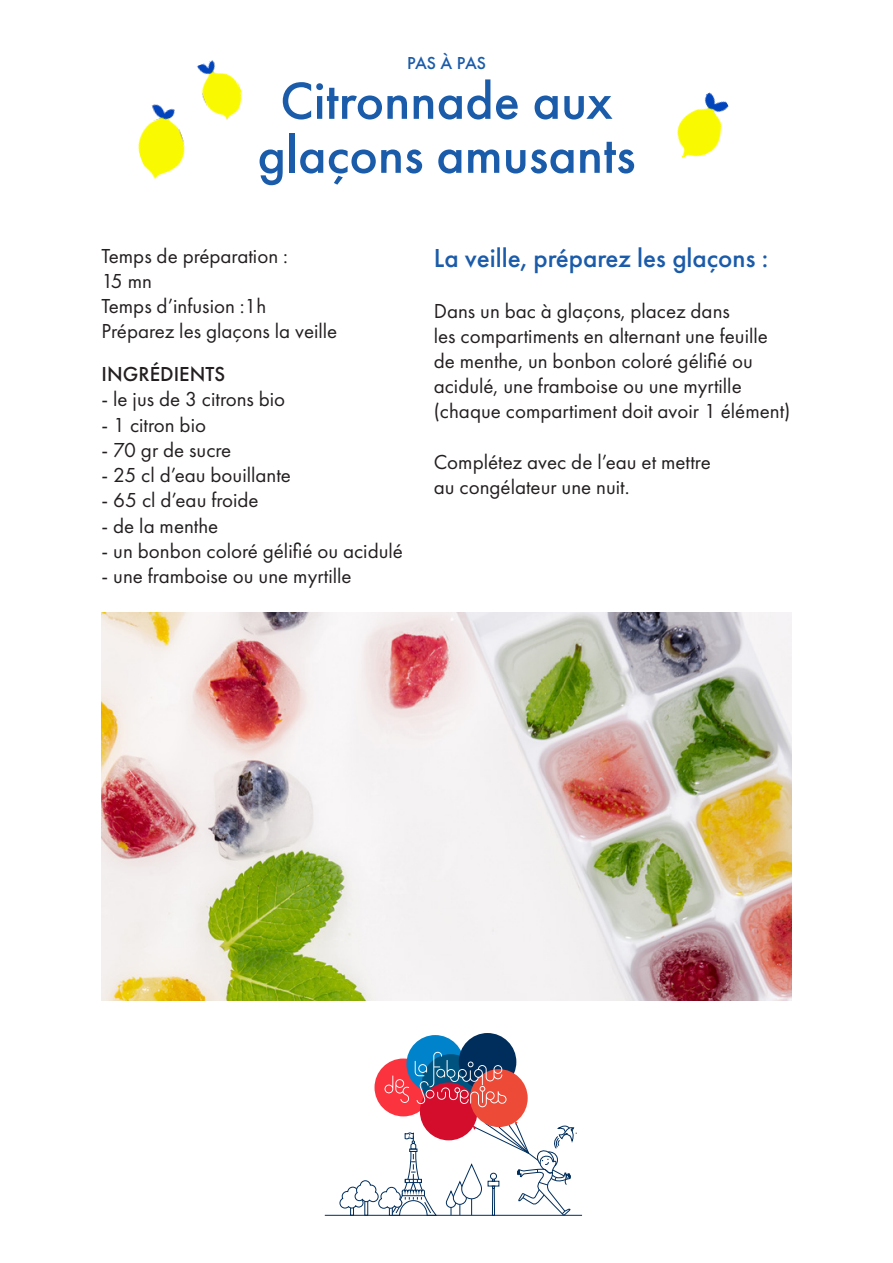
<style>
.page{position:relative;width:893px;height:1263px;background:#fff}
.page>*{position:absolute;margin:0;border:0;box-sizing:border-box;transform-origin:0 0}
.t1{font:500 54px/54px "Futura PT";color:#1a5baa;text-align:center}
.t2{font:500 27px "Futura PT";color:#1a5baa}
.t3{font:21px/25.2px "Futura PT";color:#231f20}
.t4{font:500 21px "Futura PT";color:#231f20}
.t5{font:500 18px "Futura PT";letter-spacing:-.015em;color:#1a5ba9}
</style>
<div class="page">
<div style="left:374px;top:1058px;width:58px;height:58px;background:#fb333e;border-radius:50%"></div>
<div style="left:406px;top:1035px;width:58px;height:58px;background:#0083ca;border-radius:50%"></div>
<div style="left:459px;top:1033px;width:57px;height:58px;background:#002e5c;border-radius:50%"></div>
<div style="left:420px;top:1082px;width:57px;height:58px;background:#d30d2b;border-radius:50%"></div>
<div style="left:470px;top:1069px;width:58px;height:58px;background:#ed4b38;border-radius:50%"></div>
<hr style="left:325px;top:1215px;width:257px;height:1px;background:#002e5c">
<svg style="left:339px;top:1132px;width:98px;height:84px"></svg>
<svg style="left:446px;top:1121px;width:131px;height:94px"></svg>
<svg style="left:384px;top:1075px;width:25px;height:28px"></svg>
<svg style="left:415px;top:1052px;width:91px;height:55px"></svg>
<img style="left:102px;top:613px;width:689px;height:387px">
<img style="left:138px;top:60px;width:105px;height:119px">
<img style="left:677px;top:92px;width:52px;height:66px">
<p class="t5" style="left:407px;top:52px;width:80px">PAS À PAS</p>
<p class="t1" style="left:257px;top:74px;width:380px">Citronnade aux glaçons amusants</p>
<p class="t3" style="left:102px;top:243px;width:188px">Temps de préparation :<br>15 mn</p>
<p class="t3" style="left:102px;top:293px;width:166px">Temps d’infusion :1h</p>
<p class="t3" style="left:102px;top:319px;width:237px">Préparez les glaçons la veille</p>
<p class="t4" style="left:102px;top:362px;width:125px">INGRÉDIENTS</p>
<p class="t3" style="left:102px;top:387px;width:185px">- le jus de 3 citrons bio</p>
<p class="t3" style="left:102px;top:412px;width:106px">- 1 citron bio</p>
<p class="t3" style="left:102px;top:437px;width:131px">- 70 gr de sucre</p>
<p class="t3" style="left:102px;top:462px;width:191px">- 25 cl d’eau bouillante</p>
<p class="t3" style="left:102px;top:488px;width:158px">- 65 cl d’eau froide</p>
<p class="t3" style="left:102px;top:513px;width:118px">- de la menthe</p>
<p class="t3" style="left:102px;top:538px;width:303px">- un bonbon coloré gélifié ou acidulé</p>
<p class="t3" style="left:102px;top:563px;width:252px">- une framboise ou une myrtille</p>
<p class="t2" style="left:434px;top:242px;width:336px">La veille, préparez les glaçons :</p>
<p class="t3" style="left:434px;top:298px;width:336px">Dans un bac à glaçons, placez dans<br>les compartiments en alternant une feuille</p>
<p class="t3" style="left:434px;top:348px;width:358px">de menthe, un bonbon coloré gélifié ou acidulé, une framboise ou une myrtille (chaque compartiment doit avoir 1 élément)</p>
<p class="t3" style="left:434px;top:449px;width:279px">Complétez avec de l’eau et mettre</p>
<p class="t3" style="left:434px;top:474px;width:197px">au congélateur une nuit.</p>
</div>
